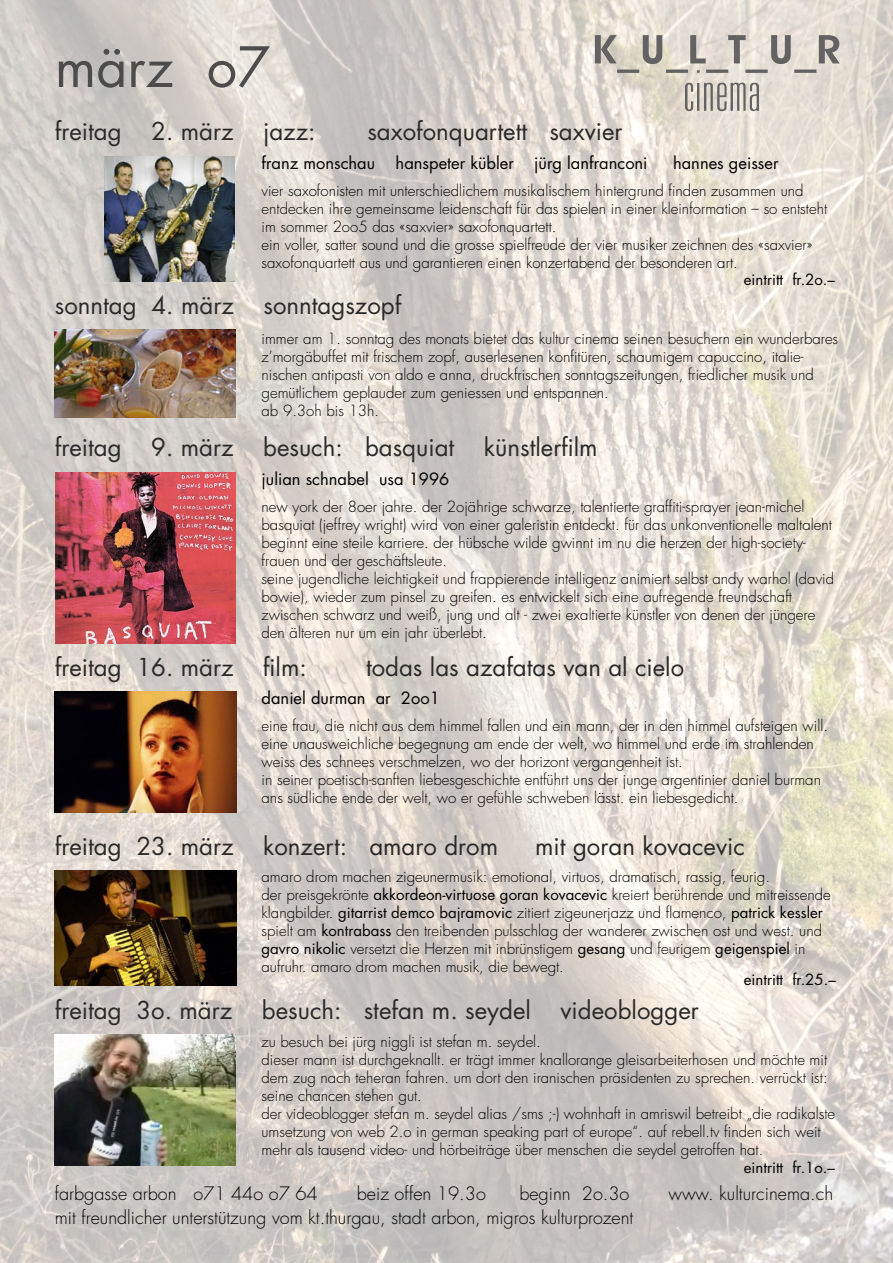
<style>
.page{position:relative;width:893px;height:1263px;background:#fff}
.page>*{position:absolute;margin:0;border:0;box-sizing:border-box;transform-origin:0 0}
.t1{font:54px "Futura";color:#4c4c4c}
.t2{font:24px "Futura";color:#2a2a2a}
.t3{font:300 18px "Futura";color:#000}
.t4{font:16.5px "Futura";color:#000}
.t5{font:300 15px/18px "Futura";color:#000}
.t6{font:15px "Futura";color:#000}
.s1{font-weight:400}
</style>
<div class="page">
<img style="left:1px;top:1px;width:892px;height:1262px">
<svg style="left:685px;top:83px;width:8px;height:28px"></svg>
<hr style="left:697px;top:83px;width:2px;height:28px;background:#636363">
<svg style="left:704px;top:83px;width:55px;height:28px;background:#b2afa9"></svg>
<svg style="left:595px;top:35px;width:22px;height:28px"></svg>
<hr style="left:617px;top:70px;width:22px;height:3px;background:#636363">
<svg style="left:643px;top:35px;width:19px;height:29px"></svg>
<hr style="left:666px;top:70px;width:22px;height:3px;background:#636363">
<svg style="left:690px;top:35px;width:16px;height:28px"></svg>
<hr style="left:706px;top:70px;width:22px;height:3px;background:#636363">
<svg style="left:728px;top:35px;width:18px;height:28px"></svg>
<hr style="left:745px;top:70px;width:23px;height:3px;background:#636363">
<svg style="left:771px;top:35px;width:20px;height:29px"></svg>
<hr style="left:794px;top:70px;width:22px;height:3px;background:#636363">
<svg style="left:819px;top:35px;width:21px;height:28px"></svg>
<img style="left:104px;top:157px;width:130px;height:124px">
<img style="left:55px;top:691px;width:181px;height:121px">
<img style="left:55px;top:473px;width:181px;height:171px">
<img style="left:55px;top:1035px;width:181px;height:130px">
<img style="left:55px;top:330px;width:181px;height:87px">
<img style="left:55px;top:870px;width:181px;height:115px">
<p class="t1" style="left:55px;top:30px;width:217px">märz o7</p>
<p class="t2" style="left:55px;top:115px;width:262px">freitag 2. märz jazz:</p>
<p class="t2" style="left:367px;top:115px;width:257px">saxofonquartett saxvier</p>
<p class="t4" style="left:262px;top:152px;width:388px">franz monschau hanspeter kübler jürg lanfranconi</p>
<p class="t4" style="left:673px;top:152px;width:107px">hannes geisser</p>
<p class="t5" style="left:262px;top:182px;width:567px">vier saxofonisten mit unterschiedlichem musikalischem hintergrund finden zusammen und entdecken ihre gemeinsame leidenschaft für das spielen in einer kleinformation – so entsteht im sommer 2oo5 das «saxvier» saxofonquartett.</p>
<p class="t5" style="left:262px;top:236px;width:552px">ein voller, satter sound und die grosse spielfreude der vier musiker zeichnen des «saxvier» saxofonquartett aus und garantieren einen konzertabend der besonderen art.</p>
<p class="t6" style="left:744px;top:269px;width:93px">eintritt fr.2o.–</p>
<p class="t2" style="left:55px;top:289px;width:348px">sonntag 4. märz sonntagszopf</p>
<p class="t5" style="left:262px;top:330px;width:578px">immer am 1. sonntag des monats bietet das kultur cinema seinen besuchern ein wunderbares z’morgäbuffet mit frischem zopf, auserlesenen konfitüren, schaumigem capuccino, italie&shy;nischen antipasti von aldo e anna, druckfrischen sonntagszeitungen, friedlicher musik und gemütlichem geplauder zum geniessen und entspannen.</p>
<p class="t5" style="left:262px;top:402px;width:119px">ab 9.3oh bis 13h.</p>
<p class="t2" style="left:55px;top:431px;width:544px">freitag 9. märz besuch: basquiat künstlerfilm</p>
<p class="t4" style="left:262px;top:467px;width:189px">julian schnabel usa 1996</p>
<p class="t5" style="left:262px;top:498px;width:544px">new york der 8oer jahre. der 2ojährige schwarze, talentierte graffiti-sprayer jean-michel</p>
<p class="t5" style="left:262px;top:516px;width:572px">basquiat (jeffrey wright) wird von einer galeristin entdeckt. für das unkonventionelle maltalent beginnt eine steile karriere. der hübsche wilde gwinnt im nu die herzen der high-society-</p>
<p class="t5" style="left:262px;top:552px;width:187px">frauen und der geschäftsleute.</p>
<p class="t5" style="left:262px;top:570px;width:574px">seine jugendliche leichtigkeit und frappierende intelligenz animiert selbst andy warhol (david bowie), wieder zum pinsel zu greifen. es entwickelt sich eine aufregende freundschaft</p>
<p class="t5" style="left:262px;top:606px;width:555px">zwischen schwarz und weiß, jung und alt - zwei exaltierte künstler von denen der jüngere den älteren nur um ein jahr überlebt.</p>
<p class="t2" style="left:55px;top:650px;width:254px">freitag 16. märz film:</p>
<p class="t2" style="left:366px;top:650px;width:320px">todas las azafatas van al cielo</p>
<p class="t4" style="left:262px;top:687px;width:180px">daniel durman ar 2oo1</p>
<p class="t5" style="left:262px;top:717px;width:568px">eine frau, die nicht aus dem himmel fallen und ein mann, der in den himmel aufsteigen will. eine unausweichliche begegnung am ende der welt, wo himmel und erde im strahlenden weiss des schnees verschmelzen, wo der horizont vergangenheit ist.</p>
<p class="t5" style="left:262px;top:771px;width:561px">in seiner poetisch-sanften liebesgeschichte entführt uns der junge argentinier daniel burman ans südliche ende der welt, wo er gefühle schweben lässt. ein liebesgedicht.</p>
<p class="t2" style="left:55px;top:829px;width:445px">freitag 23. märz konzert: amaro drom</p>
<p class="t2" style="left:535px;top:829px;width:211px">mit goran kovacevic</p>
<p class="t5" style="left:262px;top:868px;width:510px">amaro drom machen zigeunermusik: emotional, virtuos, dramatisch, rassig, feurig.</p>
<p class="t5" style="left:262px;top:886px;width:571px">der preisgekrönte <span class="s1">akkordeon-virtuose goran kovacevic</span> kreiert berührende und mitreissende klangbilder. <span class="s1">gitarrist demco bajramovic</span> zitiert zigeunerjazz und flamenco, <span class="s1">patrick kessler </span>spielt am <span class="s1">kontrabass</span> den treibenden pulsschlag der wanderer zwischen ost und west. und <span class="s1">gavro nikolic</span> versetzt die Herzen mit inbrünstigem <span class="s1">gesang</span> und feurigem <span class="s1">geigenspiel</span> in aufruhr. amaro drom machen musik, die bewegt.</p>
<p class="t6" style="left:744px;top:969px;width:94px">eintritt fr.25.–</p>
<p class="t2" style="left:55px;top:993px;width:646px">freitag 3o. märz besuch: stefan m. seydel videoblogger</p>
<p class="t5" style="left:262px;top:1032px;width:281px">zu besuch bei jürg niggli ist stefan m. seydel.</p>
<p class="t5" style="left:262px;top:1050px;width:568px;text-align:justify">dieser mann ist durchgeknallt. er trägt immer knallorange gleisarbeiterhosen und möchte mit dem zug nach teheran fahren. um dort den iranischen präsidenten zu sprechen. verrückt ist: seine chancen stehen gut.</p>
<p class="t5" style="left:262px;top:1104px;width:575px">der videoblogger stefan m. seydel alias /sms ;-) wohnhaft in amriswil betreibt „die radikalste umsetzung von web 2.o in german speaking part of europe“. auf rebell.tv finden sich weit mehr als tausend video- und hörbeiträge über menschen die seydel getroffen hat.</p>
<p class="t6" style="left:744px;top:1157px;width:93px">eintritt fr.1o.–</p>
<p class="t3" style="left:55px;top:1182px;width:264px">farbgasse arbon o71 44o o7 64</p>
<p class="t3" style="left:357px;top:1182px;width:131px">beiz offen 19.3o</p>
<p class="t3" style="left:519px;top:1182px;width:112px">beginn 2o.3o</p>
<p class="t3" style="left:668px;top:1182px;width:166px">www. kulturcinema.ch</p>
<p class="t3" style="left:55px;top:1205px;width:580px">mit freundlicher unterstützung vom kt.thurgau, stadt arbon, migros kulturprozent</p>
</div>
